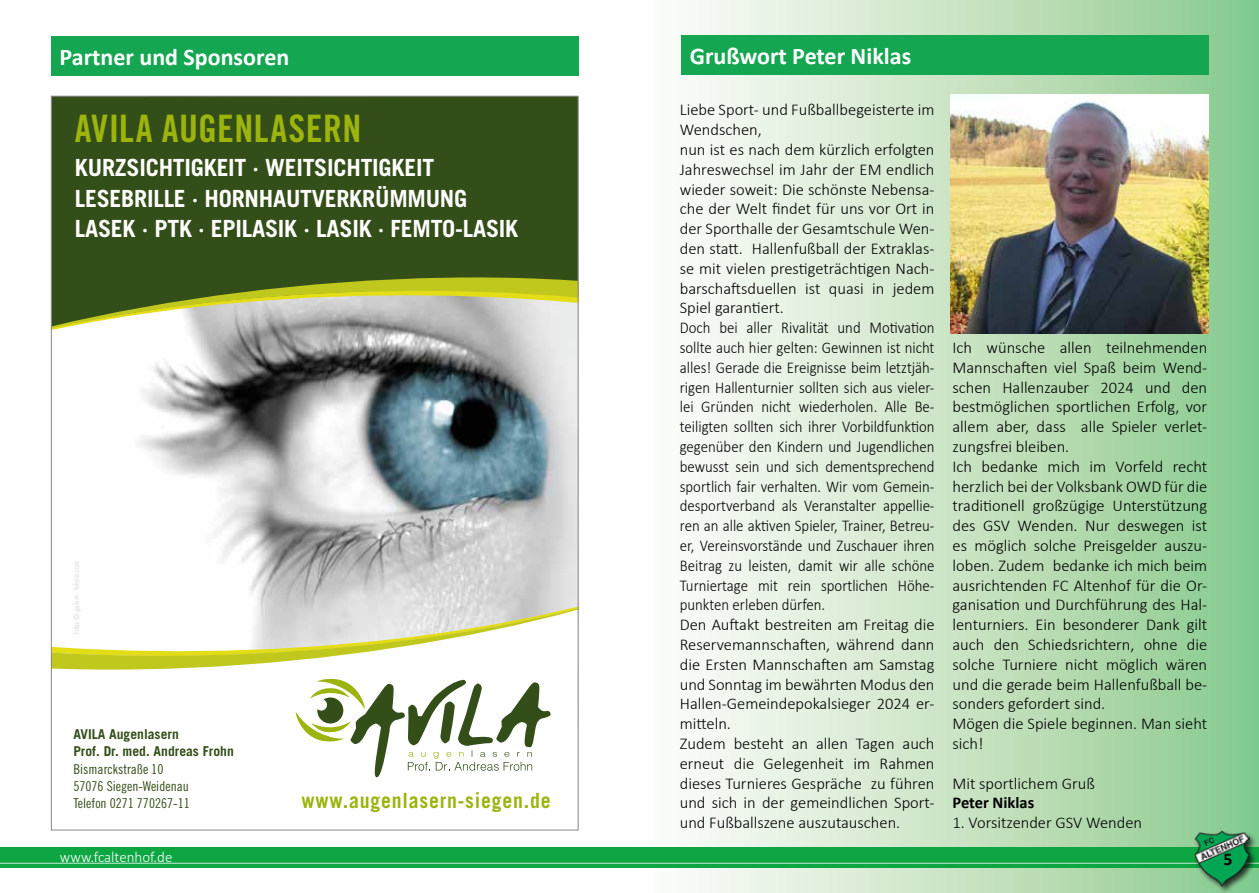
<style>
.page{position:relative;width:1259px;height:893px;background:#fff}
.page>*{position:absolute;margin:0;border:0;box-sizing:border-box;transform-origin:0 0}
.t1{font:37.8px "Trade Gothic LT Bold Cond Twenty";letter-spacing:.015em;color:#9cb40d}
.t2{font:700 24px "Calibri";color:#fff}
.t3{font:700 23.7px/30.8px "Trade Gothic LT";letter-spacing:-.01em;color:#fff}
.t4{font:700 21px "Trade Gothic LT";letter-spacing:.04em;color:#9cb40d;scale:.94 1}
.t5{font:700 18px "Calibri";color:#000}
.t6{font:300 16.5px/19.8px "Calibri";color:#000}
.t7{font:700 16.5px "Calibri";color:#000}
.t8{font:300 15px "Calibri";color:#fff}
.t9{font:13.65px/17.4px "Trade Gothic LT Cond Eighteen";color:#334e18}
.t10{font:700 13.65px/17.4px "Trade Gothic LT";color:#334e18}
</style>
<div class="page">
<div style="left:630px;top:0;width:629px;height:893px;background:linear-gradient(to right,#fff,#8cca8d)"></div>
<div style="left:0;top:848px;width:1259px;height:20px;background:#0da642"></div>
<hr style="left:0;top:863px;width:1259px;height:1px;background:#fff">
<div style="left:1193px;top:829px;width:64px;height:64px;background:#000;opacity:.75"></div>
<img style="left:1194px;top:830px;width:55px;height:57px">
<div style="left:51px;top:36px;width:527px;height:40px;background:#15a651"></div>
<div style="left:681px;top:35px;width:527px;height:40px;background:#15a651"></div>
<img style="left:139px;top:377px;width:437px;height:193px">
<div style="left:53px;top:98px;width:523px;height:158px;background:#334e18"></div>
<svg style="left:53px;top:256px;width:523px;height:119px;background:#939b78"></svg>
<svg style="left:53px;top:572px;width:523px;height:98px"></svg>
<svg style="left:295px;top:678px;width:255px;height:100px"></svg>
<img style="left:950px;top:94px;width:258px;height:239px">
<h2 class="t2" style="left:60px;top:40px;width:231px">Partner und Sponsoren</h2>
<h2 class="t2" style="left:690px;top:39px;width:223px">Grußwort Peter Niklas</h2>
<p class="t6" style="left:680px;top:100px;width:256px">Liebe Sport- und Fußballbegeisterte im Wendschen,<br>nun ist es nach dem kürzlich erfolgten Jahreswechsel im Jahr der EM endlich wieder soweit: Die schönste Nebensa&shy;che der Welt findet für uns vor Ort in der Sporthalle der Gesamtschule Wen&shy;den statt. Hallenfußball der Extraklas&shy;se mit vielen prestigeträchtigen Nach&shy;barschaftsduellen ist quasi in jedem Spiel garantiert.<br>Doch bei aller Rivalität und Motivation sollte auch hier gelten: Gewinnen ist nicht alles! Gerade die Ereignisse beim letztjäh&shy;rigen Hallenturnier sollten sich aus vieler&shy;lei Gründen nicht wiederholen. Alle Be&shy;teiligten sollten sich ihrer Vorbildfunktion gegenüber den Kindern und Jugendlichen bewusst sein und sich dementsprechend sportlich fair verhalten. Wir vom Gemein&shy;desportverband als Veranstalter appellie&shy;ren an alle aktiven Spieler, Trainer, Betreu&shy;er, Vereinsvorstände und Zuschauer ihren Beitrag zu leisten, damit wir alle schöne Turniertage mit rein sportlichen Höhe&shy;punkten erleben dürfen.<br>Den Auftakt bestreiten am Freitag die Reservemannschaften, während dann die Ersten Mannschaften am Samstag und Sonntag im bewährten Modus den Hallen-Gemeindepokalsieger 2024 er&shy;mitteln.<br>Zudem besteht an allen Tagen auch erneut die Gelegenheit im Rahmen dieses Turnieres Gespräche zu führen und sich in der gemeindlichen Sport&shy;und Fußballszene auszutauschen.</p>
<h1 class="t1" style="left:75px;top:106px;width:288px">AVILA AUGENLASERN</h1>
<h3 class="t3" style="left:75px;top:152px;width:445px">KURZSICHTIGKEIT · WEITSICHTIGKEIT<br>LESEBRILLE · HORNHAUTVERKRÜMMUNG<br>LASEK · PTK · EPILASIK · LASIK · FEMTO-LASIK</h3>
<p class="t10" style="left:73px;top:725px;width:162px">AVILA Augenlasern<br>Prof. Dr. med. Andreas Frohn</p>
<p class="t9" style="left:73px;top:760px;width:118px">Bismarckstraße 10<br>57076 Siegen-Weidenau<br>Telefon 0271 770267-11</p>
<p class="t4" style="left:301px;top:788px;width:266px">www.augenlasern-siegen.de</p>
<p class="t6" style="left:952px;top:337px;width:256px">Ich wünsche allen teilnehmenden Mannschaften viel Spaß beim Wend&shy;schen Hallenzauber 2024 und den bestmöglichen sportlichen Erfolg, vor allem aber, dass alle Spieler verlet&shy;zungsfrei bleiben.<br>Ich bedanke mich im Vorfeld recht herzlich bei der Volksbank OWD für die traditionell großzügige Unterstützung des GSV Wenden. Nur deswegen ist es möglich solche Preisgelder auszu&shy;loben. Zudem bedanke ich mich beim ausrichtenden FC Altenhof für die Or&shy;ganisation und Durchführung des Hal&shy;lenturniers. Ein besonderer Dank gilt auch den Schiedsrichtern, ohne die solche Turniere nicht möglich wären und die gerade beim Hallenfußball be&shy;sonders gefordert sind.<br>Mögen die Spiele beginnen. Man sieht sich!</p>
<p class="t6" style="left:952px;top:773px;width:144px">Mit sportlichem Gruß</p>
<p class="t7" style="left:952px;top:791px;width:83px">Peter Niklas</p>
<p class="t6" style="left:952px;top:813px;width:191px">1. Vorsitzender GSV Wenden</p>
<p class="t8" style="left:60px;top:848px;width:114px">www.fcaltenhof.de</p>
<p class="t5" style="left:1223px;top:847px;width:11px">5</p>
</div>
